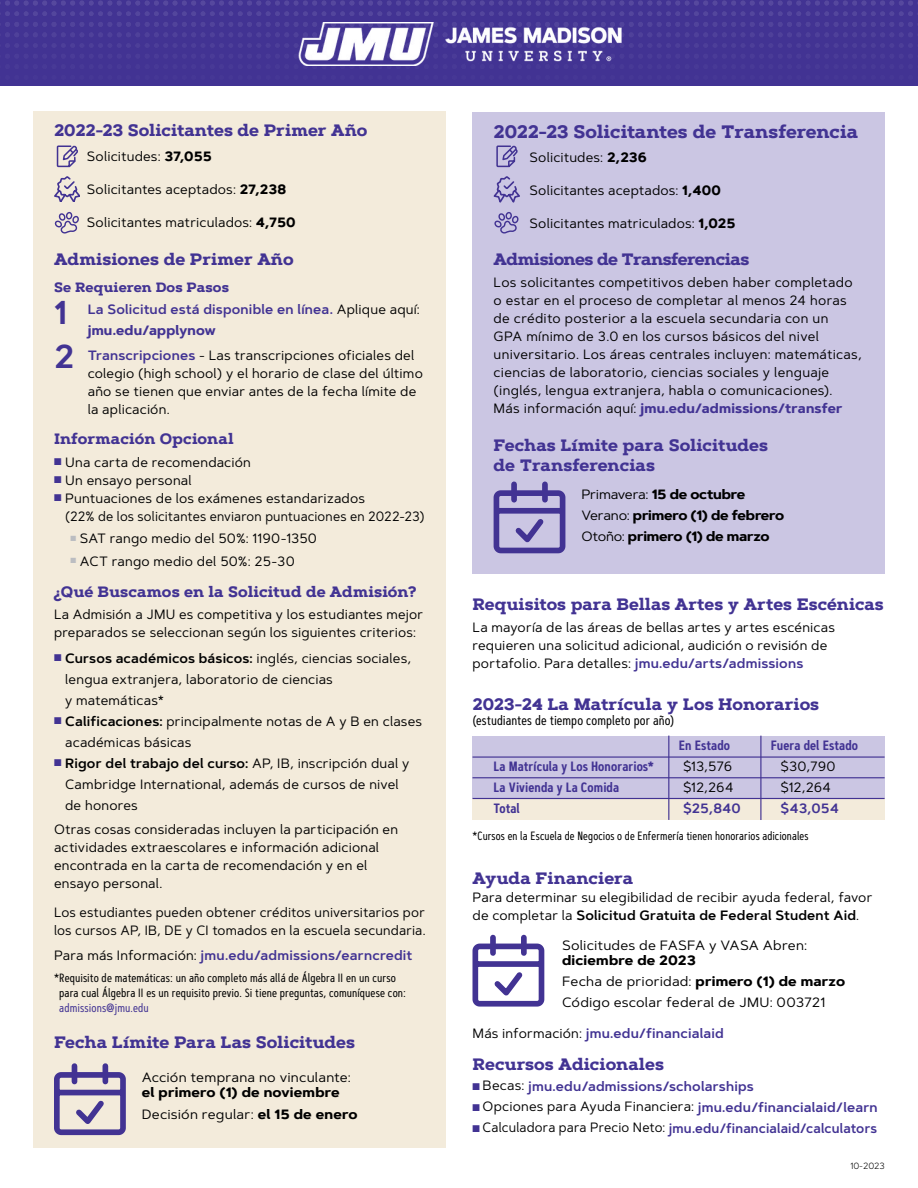
<style>
.page{position:relative;width:918px;height:1188px;background:#fff}
.page>*{position:absolute;margin:0;border:0;box-sizing:border-box;transform-origin:0 0}
.t1{font:600 33px/44.1px "Artegra Sans";color:#423393}
.t2{font:700 18px "Artegra Slab";letter-spacing:-.01em;color:#423393}
.t3{font:700 16.5px/19.8px "Artegra Slab";letter-spacing:-.005em;color:#423393}
.t4{font:700 16.5px "Artegra Slab";letter-spacing:-.04em;color:#423393}
.t5{font:700 15px "Artegra Slab";color:#423393}
.t6{font:13.5px/18px "Artegra Sans";letter-spacing:.015em;color:#000}
.t7{font:600 13.5px/21px "Artegra Sans";letter-spacing:.015em;color:#423393}
.t8{font:13.5px/21.5px "Artegra Sans";letter-spacing:.015em;color:#000;scale:1.04 1}
.t9{font:600 13.5px/21px "Artegra Sans Condensed";letter-spacing:.005em;color:#423393}
.t10{font:700 13.5px/21px "Artegra Sans";letter-spacing:-.01em;color:#000;scale:1.04 1}
.t11{font:600 13.5px "Artegra Sans";letter-spacing:.015em;color:#423393;scale:.95 1}
.t12{font:700 13.5px/21.8px "Artegra Sans";letter-spacing:.015em;color:#000;scale:1.04 1}
.t13{font:13.5px "Artegra Sans Condensed";letter-spacing:.005em;color:#000}
.t14{font:700 13.5px "Artegra Slab";letter-spacing:.005em;color:#423393}
.t15{font:13.5px/21px "Artegra Sans";letter-spacing:-.005em;color:#000}
.t16{font:12px/15px "Artegra Sans Condensed";letter-spacing:.005em;color:#000}
.t17{font:12px "Artegra Sans Condensed";letter-spacing:.005em;color:#000;scale:.96 1}
.t18{font:12px "Artegra Sans Condensed";letter-spacing:.005em;color:#423393}
.t19{font:300 9px "Artegra Sans";letter-spacing:-.015em;color:#000}
.s1{font-weight:700}
.s2{font-weight:400;color:#000}
.s3{font-weight:600;color:#423393}
.s4{color:#423393}
.s5{font-weight:600}
.s6{font-weight:400}
.s7{font-weight:700;color:#423393}
</style>
<div class="page">
<div style="left:472px;top:112px;width:413px;height:462px;background:#cbc6e3"></div>
<div style="left:33px;top:112px;width:413px;height:1036px;background:#f3ebdb"></div>
<svg style="left:54px;top:176px;width:25px;height:26px"></svg>
<svg style="left:54px;top:212px;width:25px;height:22px"></svg>
<svg style="left:57px;top:145px;width:20px;height:22px"></svg>
<svg style="left:54px;top:1063px;width:72px;height:72px"></svg>
<svg style="left:494px;top:176px;width:26px;height:27px"></svg>
<svg style="left:494px;top:212px;width:25px;height:22px"></svg>
<svg style="left:496px;top:145px;width:22px;height:22px"></svg>
<svg style="left:472px;top:935px;width:72px;height:72px"></svg>
<div style="left:472px;top:736px;width:413px;height:62px;background:#cbc6e3"></div>
<div style="left:472px;top:798px;width:413px;height:22px;background:#f3ebdb"></div>
<hr style="left:668px;top:736px;width:1px;height:84px;background:#423393">
<hr style="left:760px;top:736px;width:1px;height:84px;background:#423393">
<hr style="left:472px;top:798px;width:413px;height:1px;background:#423393">
<hr style="left:472px;top:777px;width:413px;height:1px;background:#423393">
<hr style="left:472px;top:756px;width:413px;height:2px;background:#423393">
<svg style="left:494px;top:481px;width:71px;height:72px"></svg>
<div style="left:0;top:0;width:918px;height:86px;background:#423393"></div>
<img style="left:0;top:0;width:918px;height:48px">
<img style="left:280px;top:22px;width:358px;height:44px">
<p class="t3" style="left:54px;top:121px;width:315px">2022-23 Solicitantes de Primer Año</p>
<p class="t6" style="left:87px;top:147px;width:126px">Solicitudes: <span class="s1">37,055</span></p>
<p class="t6" style="left:87px;top:180px;width:201px">Solicitantes aceptados: <span class="s1">27,238</span></p>
<p class="t6" style="left:87px;top:213px;width:210px">Solicitantes matriculados: <span class="s1">4,750</span></p>
<p class="t3" style="left:54px;top:249px;width:241px">Admisiones de Primer Año</p>
<p class="t14" style="left:54px;top:277px;width:177px">Se Requieren Dos Pasos</p>
<p class="t7" style="left:88px;top:299px;width:334px">La Solicitud está disponible en línea. <span class="s2">Aplique aquí: </span><span class="s1">jmu.edu/applynow</span></p>
<p class="t6" style="left:88px;top:346px;width:337px"><span class="s3">Transcripciones</span> - Las transcripciones oficiales del colegio (high school) y el horario de clase del último año se tienen que enviar antes de la fecha límite de la aplicación.</p>
<h1 class="t1" style="left:54px;top:291px;width:22px">1<br>2</h1>
<p class="t5" style="left:54px;top:428px;width:181px">Información Opcional</p>
<p class="t6" style="left:54px;top:453px;width:198px"><span class="s4">■</span> Una carta de recomendación</p>
<p class="t6" style="left:54px;top:471px;width:139px"><span class="s4">■</span> Un ensayo personal</p>
<p class="t6" style="left:65px;top:489px;width:361px;text-indent:-11px"><span class="s4">■</span> Puntuaciones de los exámenes estandarizados<br>(22% de los solicitantes enviaron puntuaciones en 2022-23)</p>
<p class="t6" style="left:70px;top:529px;width:248px"><sup>■</sup> SAT rango medio del 50%: 1190-1350</p>
<p class="t6" style="left:70px;top:552px;width:226px"><sup>■</sup> ACT rango medio del 50%: 25-30</p>
<p class="t5" style="left:54px;top:581px;width:364px">¿Qué Buscamos en la Solicitud de Admisión?</p>
<p class="t6" style="left:54px;top:605px;width:371px">La Admisión a JMU es competitiva y los estudiantes mejor preparados se seleccionan según los siguientes criterios:</p>
<p class="t6" style="left:65px;top:647px;width:347px;line-height:21px;text-indent:-11px"><span class="s4">■</span> <span class="s5">Cursos académicos básicos:</span> inglés, ciencias sociales, lengua extranjera, laboratorio de ciencias<br>y matemáticas*</p>
<p class="t6" style="left:65px;top:710px;width:358px;line-height:21px;text-indent:-11px"><span class="s4">■</span> <span class="s5">Calificaciones:</span> principalmente notas de A y B en clases académicas básicas</p>
<p class="t6" style="left:65px;top:752px;width:346px;line-height:21px;text-indent:-11px"><span class="s4">■</span> <span class="s5">Rigor del trabajo del curso:</span> AP, IB, inscripción dual y<br>Cambridge International, además de cursos de nivel de honores</p>
<p class="t6" style="left:54px;top:820px;width:346px">Otras cosas consideradas incluyen la participación en actividades extraescolares e información adicional encontrada en la carta de recomendación y en el ensayo personal.</p>
<p class="t6" style="left:54px;top:903px;width:373px">Los estudiantes pueden obtener créditos universitarios por los cursos AP, IB, DE y CI tomados en la escuela secundaria.</p>
<p class="t7" style="left:54px;top:945px;width:360px"><span class="s2">Para más Información:</span> jmu.edu/admissions/earncredit</p>
<p class="t16" style="left:59px;top:970px;width:348px;text-indent:-5px">*Requisito de matemáticas: un año completo más allá de Álgebra II en un curso para cual Álgebra II es un requisito previo. Si tiene preguntas, comuníquese con:</p>
<p class="t18" style="left:59px;top:999px;width:91px">admissions@jmu.edu</p>
<p class="t3" style="left:54px;top:1032px;width:303px">Fecha Límite Para Las Solicitudes</p>
<p class="t8" style="left:142px;top:1067px;width:203px">Acción temprana no vinculante:</p>
<p class="t12" style="left:142px;top:1082px;width:209px">el primero (1) de noviembre<br><span class="s6">Decisión regular:</span> el 15 de enero</p>
<h2 class="t2" style="left:494px;top:118px;width:366px">2022-23 Solicitantes de Transferencia</h2>
<p class="t6" style="left:530px;top:148px;width:119px">Solicitudes: <span class="s1">2,236</span></p>
<p class="t6" style="left:530px;top:181px;width:193px">Solicitantes aceptados: <span class="s1">1,400</span></p>
<p class="t6" style="left:530px;top:214px;width:207px">Solicitantes matriculados: <span class="s1">1,025</span></p>
<p class="t4" style="left:494px;top:247px;width:257px">Admisiones de Transferencias</p>
<p class="t6" style="left:494px;top:273px;width:370px">Los solicitantes competitivos deben haber completado o estar en el proceso de completar al menos 24 horas de crédito posterior a la escuela secundaria con un<br>GPA mínimo de 3.0 en los cursos básicos del nivel universitario. Los áreas centrales incluyen: matemáticas, ciencias de laboratorio, ciencias sociales y lenguaje (inglés, lengua extranjera, habla o comunicaciones).<br>Más información aquí: <span class="s7">jmu.edu/admissions/transfer</span></p>
<p class="t3" style="left:494px;top:435px;width:276px">Fechas Límite para Solicitudes de Transferencias</p>
<p class="t10" style="left:581px;top:484px;width:197px"><span class="s6">Primavera:</span> 15 de octubre<br><span class="s6">Verano:</span> primero (1) de febrero<br><span class="s6">Otoño:</span> primero (1) de marzo</p>
<p class="t3" style="left:472px;top:594px;width:413px">Requisitos para Bellas Artes y Artes Escénicas</p>
<p class="t6" style="left:472px;top:618px;width:364px">La mayoría de las áreas de bellas artes y artes escénicas requieren una solicitud adicional, audición o revisión de portafolio. Para detalles: <span class="s3">jmu.edu/arts/admissions</span></p>
<p class="t3" style="left:472px;top:694px;width:348px">2023-24 La Matrícula y Los Honorarios</p>
<p class="t13" style="left:472px;top:711px;width:203px">(estudiantes de tiempo completo por año)</p>
<p class="t9" style="left:679px;top:735px;width:53px">En Estado</p>
<p class="t9" style="left:771px;top:735px;width:89px">Fuera del Estado</p>
<p class="t15" style="left:683px;top:756px;width:52px">$13,576 $12,264</p>
<p class="t7" style="left:683px;top:798px;width:59px">$25,840</p>
<p class="t6" style="left:781px;top:756px;width:56px;line-height:21px">$30,790 $12,264</p>
<p class="t7" style="left:781px;top:798px;width:60px">$43,054</p>
<p class="t9" style="left:494px;top:756px;width:162px">La Matrícula y Los Honorarios*<br>La Vivienda y La Comida<br>Total</p>
<p class="t17" style="left:472px;top:827px;width:352px">*Cursos en la Escuela de Negocios o de Enfermería tienen honorarios adicionales</p>
<p class="t3" style="left:473px;top:868px;width:162px">Ayuda Financiera</p>
<p class="t6" style="left:473px;top:888px;width:401px">Para determinar su elegibilidad de recibir ayuda federal, favor de completar la <span class="s5">Solicitud Gratuita de Federal Student Aid</span>.</p>
<p class="t8" style="left:562px;top:934px;width:237px">Solicitudes de FASFA y VASA Abren:</p>
<p class="t8" style="left:562px;top:949px;width:274px"><span class="s1">diciembre de 2023<br></span>Fecha de prioridad: <span class="s1">primero (1) de marzo<br></span>Código escolar federal de JMU: 003721</p>
<p class="t7" style="left:472px;top:1023px;width:253px"><span class="s2">Más información:</span> jmu.edu/financialaid</p>
<p class="t3" style="left:473px;top:1054px;width:193px">Recursos Adicionales</p>
<p class="t7" style="left:473px;top:1076px;width:283px">■ <span class="s2">Becas:</span> jmu.edu/admissions/scholarships</p>
<p class="t6" style="left:473px;top:1097px;width:407px"><span class="s4">■</span> Opciones para Ayuda Financiera: <span class="s3">jmu.edu/financialaid/learn</span></p>
<p class="t11" style="left:473px;top:1119px;width:427px">■ <span class="s2">Calculadora para Precio Neto:</span> jmu.edu/financialaid/calculators</p>
<p class="t19" style="left:850px;top:1160px;width:36px">10-2023</p>
</div>
